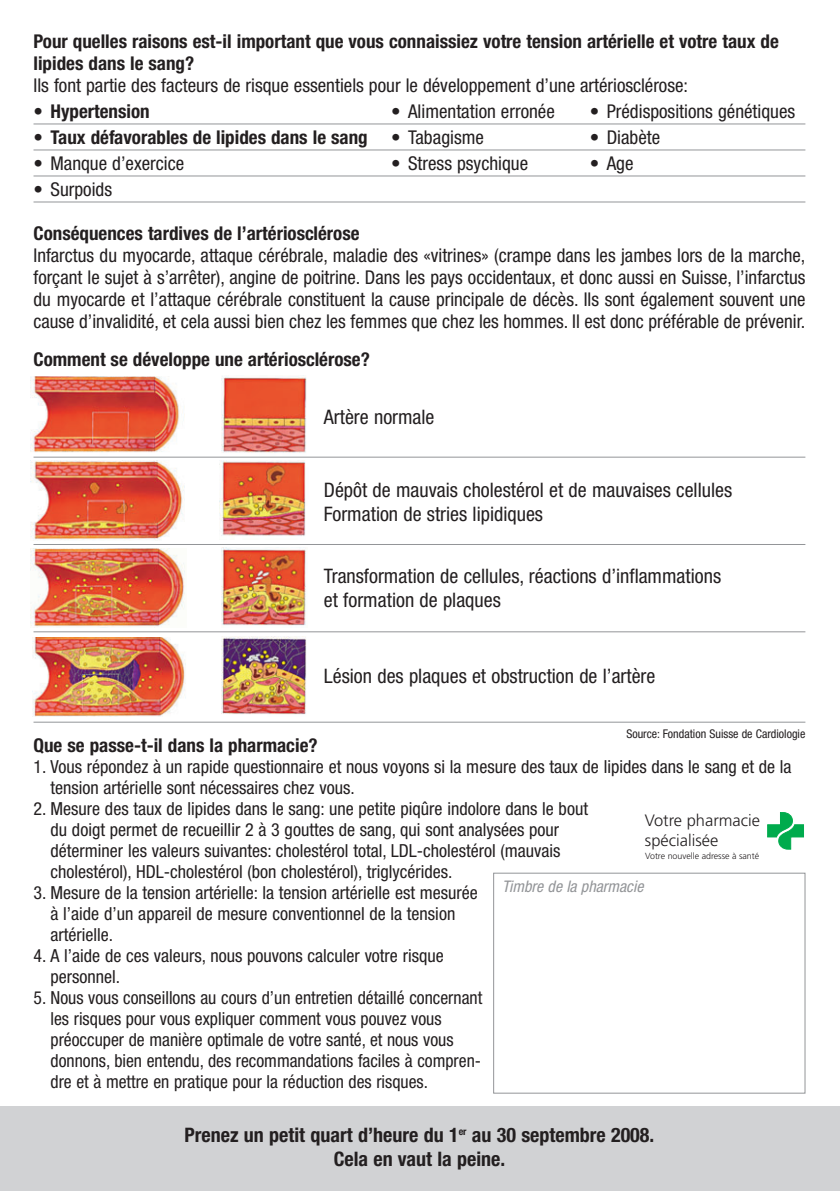
<style>
.page{position:relative;width:840px;height:1191px;background:#fff}
.page>*{position:absolute;margin:0;border:0;box-sizing:border-box;transform-origin:0 0}
.t1{font:condensed 20px/24px "Helvetica Neue";color:#231f20}
.t2{font:700 condensed 20px/24px "Helvetica Neue";color:#231f20;text-align:center}
.t3{font:condensed 19px/22px "Helvetica Neue";color:#231f20;text-align:justify}
.t4{font:700 condensed 19px/22px "Helvetica Neue";color:#231f20}
.t5{font:condensed 18px/21px "Helvetica Neue";color:#231f20}
.t6{font:300 16.4px/19.8px "Frutiger";color:#231f20}
.t7{font:italic condensed 16px "Helvetica Neue";color:#939598}
.t8{font:condensed 12px "Helvetica Neue";color:#231f20}
.t9{font:300 8.8px "Frutiger";color:#231f20}
.s1{font-weight:400}
</style>
<div class="page">
<div style="left:0;top:1106px;width:839px;height:85px;background:#d1d2d4"></div>
<hr style="left:33px;top:124px;width:772px;height:1px;background:#939598">
<hr style="left:33px;top:150px;width:772px;height:1px;background:#939598">
<hr style="left:33px;top:176px;width:772px;height:1px;background:#939598">
<hr style="left:33px;top:202px;width:772px;height:1px;background:#939598">
<img style="left:31px;top:376px;width:153px;height:76px">
<img style="left:31px;top:461px;width:153px;height:79px">
<img style="left:31px;top:548px;width:154px;height:79px">
<img style="left:32px;top:637px;width:154px;height:79px">
<img style="left:221px;top:375px;width:86px;height:78px">
<img style="left:219px;top:460px;width:87px;height:76px">
<img style="left:221px;top:548px;width:85px;height:78px">
<img style="left:221px;top:636px;width:85px;height:79px">
<hr style="left:33px;top:456px;width:772px;height:1px;background:#939598">
<hr style="left:33px;top:544px;width:772px;height:1px;background:#939598">
<hr style="left:33px;top:631px;width:772px;height:1px;background:#939598">
<hr style="left:33px;top:721px;width:772px;height:1px;background:#939598">
<div style="left:493px;top:872px;width:312px;height:221px;border:1px solid #939598"></div>
<svg style="left:767px;top:812px;width:36px;height:37px"></svg>
<p class="t4" style="left:33px;top:32px;width:746px">Pour quelles raisons est-il important que vous connaissiez votre tension artérielle et votre taux de lipides dans le sang?</p>
<p class="t3" style="left:33px;top:76px;width:655px">Ils font partie des facteurs de risque essentiels pour le développement d’une artériosclérose:</p>
<p class="t4" style="left:33px;top:102px;width:118px"><span class="s1">•</span> Hypertension</p>
<p class="t3" style="left:391px;top:102px;width:165px">• Alimentation erronée</p>
<p class="t3" style="left:589px;top:102px;width:207px">• Prédispositions génétiques</p>
<p class="t4" style="left:33px;top:128px;width:451px"><span class="s1">•</span> Taux défavorables de lipides dans le sang <span class="s1">• Tabagisme</span></p>
<p class="t3" style="left:589px;top:128px;width:72px">• Diabète</p>
<p class="t3" style="left:33px;top:154px;width:152px">• Manque d’exercice</p>
<p class="t3" style="left:391px;top:154px;width:138px">• Stress psychique</p>
<p class="t3" style="left:589px;top:154px;width:45px">• Age</p>
<p class="t3" style="left:33px;top:180px;width:80px">• Surpoids</p>
<p class="t4" style="left:33px;top:224px;width:327px">Conséquences tardives de l’artériosclérose</p>
<p class="t3" style="left:33px;top:246px;width:773px">Infarctus du myocarde, attaque cérébrale, maladie des «vitrines» (crampe dans les jambes lors de la marche, forçant le sujet à s’arrêter), angine de poitrine. Dans les pays occidentaux, et donc aussi en Suisse, l’infarctus du myocarde et l’attaque cérébrale constituent la cause principale de décès. Ils sont également souvent une cause d’invalidité, et cela aussi bien chez les femmes que chez les hommes. Il est donc préférable de prévenir.</p>
<p class="t4" style="left:33px;top:350px;width:337px">Comment se développe une artériosclérose?</p>
<p class="t1" style="left:324px;top:407px;width:112px">Artère normale</p>
<p class="t1" style="left:324px;top:479px;width:409px">Dépôt de mauvais cholestérol et de mauvaises cellules<br>Formation de stries lipidiques</p>
<p class="t1" style="left:324px;top:566px;width:398px">Transformation de cellules, réactions d’inflammations et formation de plaques</p>
<p class="t1" style="left:324px;top:665px;width:333px">Lésion des plaques et obstruction de l’artère</p>
<p class="t8" style="left:626px;top:730px;width:180px">Source: Fondation Suisse de Cardiologie</p>
<p class="t4" style="left:33px;top:736px;width:285px">Que se passe-t-il dans la pharmacie?</p>
<p class="t5" style="left:50px;top:758px;width:742px;text-indent:-17px">1. Vous répondez à un rapide questionnaire et nous voyons si la mesure des taux de lipides dans le sang et de la tension artérielle sont nécessaires chez vous.</p>
<p class="t5" style="left:50px;top:800px;width:538px;text-indent:-17px">2. Mesure des taux de lipides dans le sang: une petite piqûre indolore dans le bout du doigt permet de recueillir 2 à 3 gouttes de sang, qui sont analysées pour déterminer les valeurs suivantes: cholestérol total, LDL-cholestérol (mauvais cholestérol), HDL-cholestérol (bon cholestérol), triglycérides.</p>
<p class="t5" style="left:50px;top:884px;width:428px;text-indent:-17px">3. Mesure de la tension artérielle: la tension artérielle est mesurée à l’aide d’un appareil de mesure conventionnel de la tension artérielle.</p>
<p class="t5" style="left:50px;top:947px;width:394px;text-indent:-17px">4. A l’aide de ces valeurs, nous pouvons calculer votre risque personnel.</p>
<p class="t5" style="left:50px;top:989px;width:433px;text-indent:-17px">5. Nous vous conseillons au cours d’un entretien détaillé concernant les risques pour vous expliquer comment vous pouvez vous préoccuper de manière optimale de votre santé, et nous vous donnons, bien entendu, des recommandations faciles à compren&shy;dre et à mettre en pratique pour la réduction des risques.</p>
<p class="t2" style="left:184px;top:1124px;width:471px">Prenez un petit quart d’heure du 1<sup>er</sup> au 30 septembre 2008.<br>Cela en vaut la peine.</p>
<p class="t6" style="left:644px;top:812px;width:117px">Votre pharmacie spécialisée</p>
<p class="t9" style="left:644px;top:852px;width:115px">Votre nouvelle adresse à santé</p>
<p class="t7" style="left:502px;top:880px;width:146px">Timbre de la pharmacie</p>
</div>
